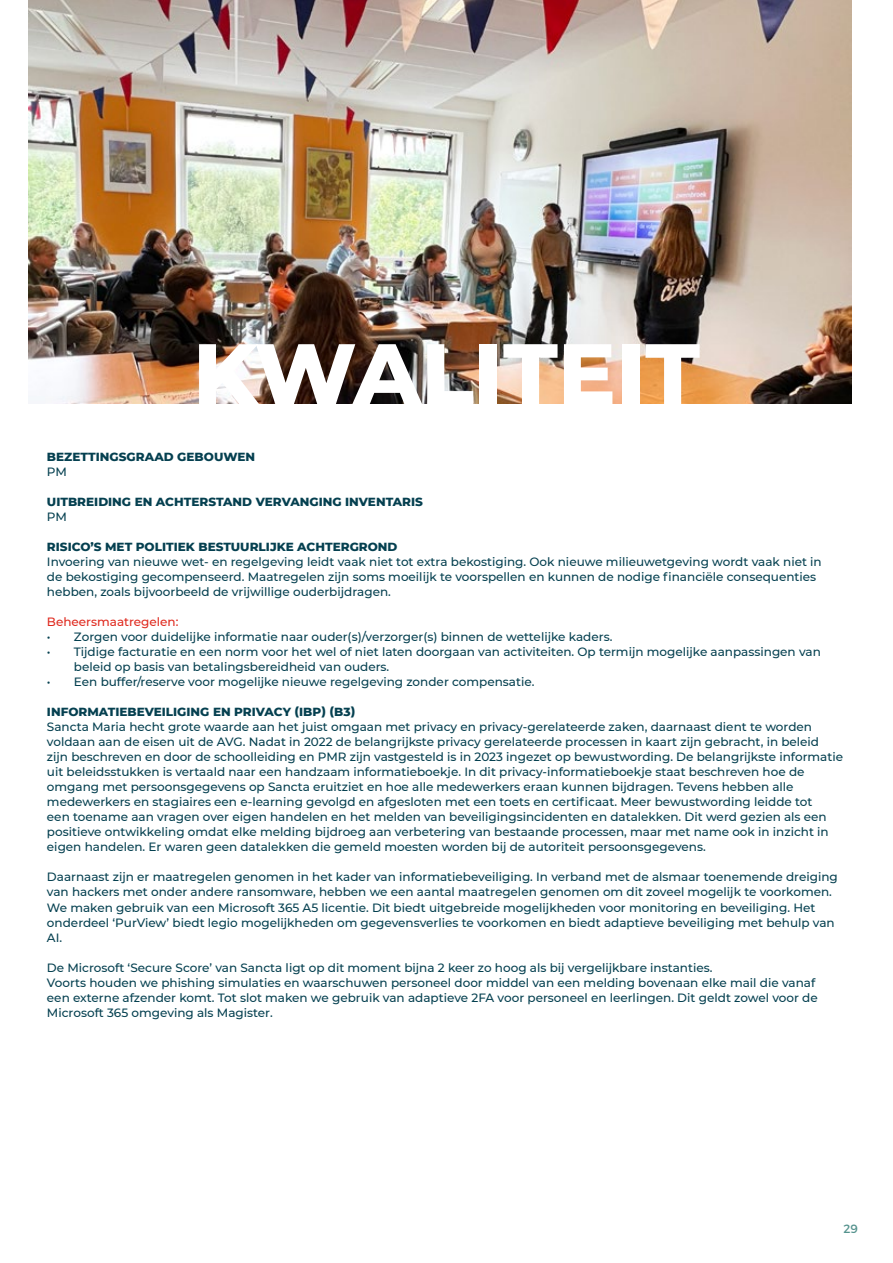
<style>
.page{position:relative;width:893px;height:1263px;background:#fff}
.page>*{position:absolute;margin:0;border:0;box-sizing:border-box;transform-origin:0 0}
.t1{font:800 86.25px "Montserrat";color:#fff}
.t2{font:500 12px/15px "Montserrat";color:#054050}
.t3{font:800 12px "Montserrat";color:#054050}
.t4{font:500 12px "Montserrat";color:#df291e}
.t5{font:12px "Montserrat";color:#55938e}
</style>
<div class="page">
<img style="left:28px;top:0;width:824px;height:404px">
<h1 class="t1" style="left:193px;top:311px;width:508px">KWALITEIT</h1>
<p class="t3" style="left:47px;top:448px;width:210px">BEZETTINGSGRAAD GEBOUWEN</p>
<p class="t2" style="left:47px;top:464px;width:22px">PM</p>
<p class="t3" style="left:47px;top:493px;width:378px">UITBREIDING EN ACHTERSTAND VERVANGING INVENTARIS</p>
<p class="t2" style="left:47px;top:509px;width:22px">PM</p>
<p class="t3" style="left:47px;top:538px;width:352px">RISICO’S MET POLITIEK BESTUURLIJKE ACHTERGROND</p>
<p class="t2" style="left:47px;top:554px;width:776px">Invoering van nieuwe wet- en regelgeving leidt vaak niet tot extra bekostiging. Ook nieuwe milieuwetgeving wordt vaak niet in de bekostiging gecompenseerd. Maatregelen zijn soms moeilijk te voorspellen en kunnen de nodige financiële consequenties hebben, zoals bijvoorbeeld de vrijwillige ouderbijdragen.</p>
<p class="t4" style="left:47px;top:614px;width:133px">Beheersmaatregelen:</p>
<p class="t2" style="left:47px;top:629px;width:567px">• Zorgen voor duidelijke informatie naar ouder(s)/verzorger(s) binnen de wettelijke kaders.</p>
<p class="t2" style="left:74px;top:644px;width:748px;text-indent:-27px">• Tijdige facturatie en een norm voor het wel of niet laten doorgaan van activiteiten. Op termijn mogelijke aanpassingen van beleid op basis van betalingsbereidheid van ouders.</p>
<p class="t2" style="left:47px;top:674px;width:489px">• Een buffer/reserve voor mogelijke nieuwe regelgeving zonder compensatie.</p>
<p class="t3" style="left:47px;top:703px;width:310px">INFORMATIEBEVEILIGING EN PRIVACY (IBP) (B3)</p>
<p class="t2" style="left:47px;top:719px;width:798px">Sancta Maria hecht grote waarde aan het juist omgaan met privacy en privacy-gerelateerde zaken, daarnaast dient te worden voldaan aan de eisen uit de AVG. Nadat in 2022 de belangrijkste privacy gerelateerde processen in kaart zijn gebracht, in beleid zijn beschreven en door de schoolleiding en PMR zijn vastgesteld is in 2023 ingezet op bewustwording. De belangrijkste informatie uit beleidsstukken is vertaald naar een handzaam informatieboekje. In dit privacy-informatieboekje staat beschreven hoe de omgang met persoonsgegevens op Sancta eruitziet en hoe alle medewerkers eraan kunnen bijdragen. Tevens hebben alle medewerkers en stagiaires een e-learning gevolgd en afgesloten met een toets en certificaat. Meer bewustwording leidde tot<br>een toename aan vragen over eigen handelen en het melden van beveiligingsincidenten en datalekken. Dit werd gezien als een positieve ontwikkeling omdat elke melding bijdroeg aan verbetering van bestaande processen, maar met name ook in inzicht in eigen handelen. Er waren geen datalekken die gemeld moesten worden bij de autoriteit persoonsgegevens.</p>
<p class="t2" style="left:47px;top:869px;width:792px">Daarnaast zijn er maatregelen genomen in het kader van informatiebeveiliging. In verband met de alsmaar toenemende dreiging van hackers met onder andere ransomware, hebben we een aantal maatregelen genomen om dit zoveel mogelijk te voorkomen.<br>We maken gebruik van een Microsoft 365 A5 licentie. Dit biedt uitgebreide mogelijkheden voor monitoring en beveiliging. Het onderdeel ‘PurView’ biedt legio mogelijkheden om gegevensverlies te voorkomen en biedt adaptieve beveiliging met behulp van AI.</p>
<p class="t2" style="left:47px;top:959px;width:772px">De Microsoft ‘Secure Score’ van Sancta ligt op dit moment bijna 2 keer zo hoog als bij vergelijkbare instanties.<br>Voorts houden we phishing simulaties en waarschuwen personeel door middel van een melding bovenaan elke mail die vanaf een externe afzender komt. Tot slot maken we gebruik van adaptieve 2FA voor personeel en leerlingen. Dit geldt zowel voor de Microsoft 365 omgeving als Magister.</p>
<p class="t5" style="left:843px;top:1221px;width:16px">29</p>
</div>
